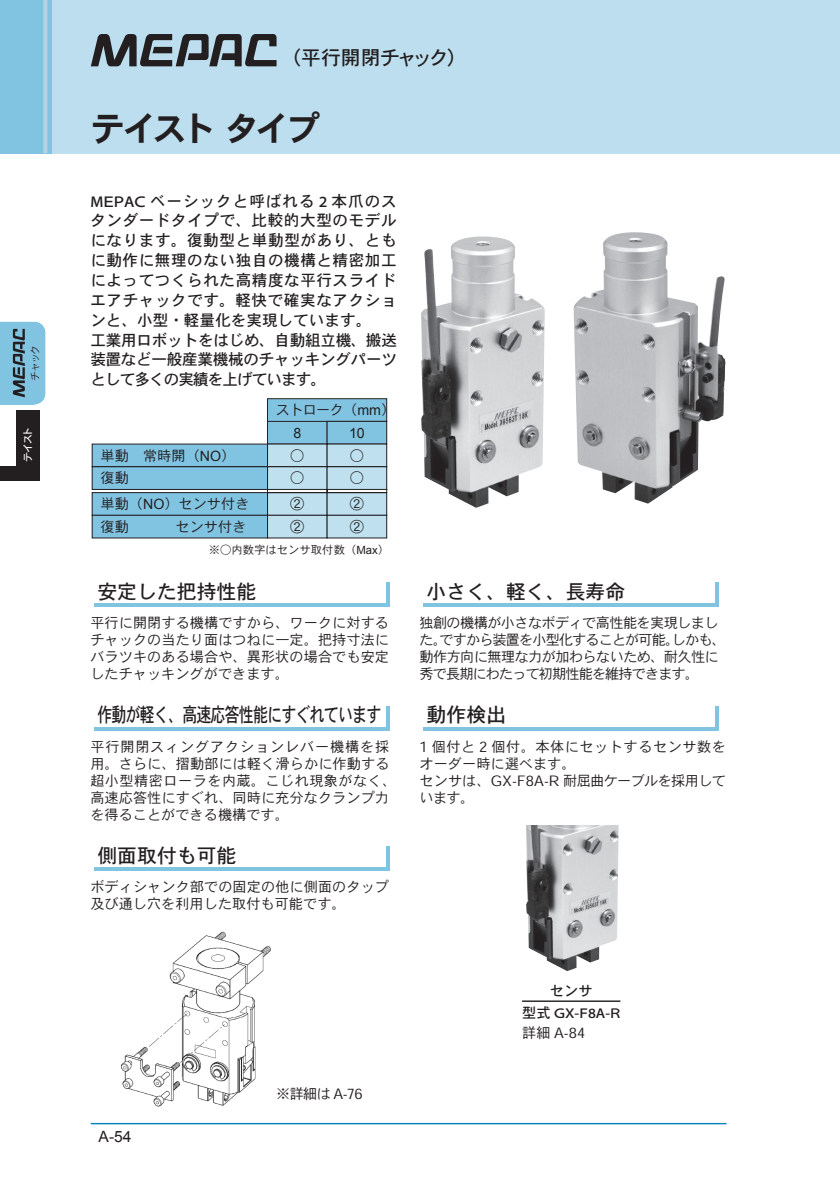
<style>
.page{position:relative;width:840px;height:1191px;background:#fff}
.page>*{position:absolute;margin:0;border:0;box-sizing:border-box;transform-origin:0 0}
.t1{font:34px "Heisei Kaku Go Std W7";letter-spacing:-.11em;color:#231f20}
.t2{font:19.8px "Heisei Kaku Go Std W5";color:#231f20}
.t3{font:19.8px "Heisei Kaku Go Std W5";letter-spacing:-.05em;color:#231f20;scale:.75 1}
.t4{font:19.8px "Heisei Kaku Go Std W5";letter-spacing:-.02em;color:#231f20}
.t5{font:15.6px/19.8px "Heisei Kaku Go Std W5";letter-spacing:.035em;color:#231f20}
.t6{font:15.6px "Arial";color:#231f20}
.t7{font:14.2px/17px "Heisei Kaku Go Std W3";color:#231f20}
.t8{font:14.2px/17px "Heisei Kaku Go Std W3";letter-spacing:-.045em;color:#231f20}
.t9{font:14.2px "Heisei Kaku Go Std W5";color:#231f20}
.t10{font:14.2px "Arial";color:#231f20}
.t11{font:11.4px "Heisei Kaku Go Std W3";color:#231f20}
.t12{font:10px "Hiragino Kaku W6 90 msp RKSJ H";color:#231f20}
.t13{font:10px "Heisei Kaku Go Std W5 90 pv RKSJ H";color:#fff}
.s1{font-family:"Arial"}
</style>
<div class="page">
<img style="left:120px;top:931px;width:151px;height:176px">
<img style="left:526px;top:825px;width:92px;height:146px">
<div style="left:94px;top:582px;width:295px;height:25px;background:#81c4e2"></div>
<div style="left:90px;top:578px;width:295px;height:25px;background:#fff"></div>
<div style="left:94px;top:846px;width:295px;height:25px;background:#81c4e2"></div>
<div style="left:90px;top:842px;width:295px;height:25px;background:#fff"></div>
<svg style="left:94px;top:706px;width:295px;height:24px"></svg>
<div style="left:90px;top:702px;width:295px;height:24px;background:#fff"></div>
<div style="left:423px;top:582px;width:295px;height:25px;background:#81c4e2"></div>
<div style="left:419px;top:578px;width:295px;height:25px;background:#fff"></div>
<svg style="left:423px;top:706px;width:295px;height:24px"></svg>
<div style="left:419px;top:702px;width:295px;height:24px;background:#fff"></div>
<div style="left:267px;top:421px;width:60px;height:23px;background:#81c4e2"></div>
<div style="left:267px;top:444px;width:60px;height:23px;background:#bee0ef"></div>
<div style="left:92px;top:444px;width:175px;height:23px;background:#81c4e2"></div>
<div style="left:267px;top:399px;width:119px;height:22px;background:#81c4e2"></div>
<div style="left:267px;top:398px;width:120px;height:24px;border:1px solid #231f20"></div>
<div style="left:327px;top:421px;width:59px;height:23px;background:#81c4e2"></div>
<div style="left:326px;top:421px;width:61px;height:23px;border:1px solid #231f20"></div>
<div style="left:327px;top:444px;width:59px;height:23px;background:#bee0ef"></div>
<div style="left:92px;top:492px;width:175px;height:23px;background:#81c4e2"></div>
<div style="left:92px;top:492px;width:176px;height:23px;border:1px solid #231f20"></div>
<div style="left:92px;top:515px;width:175px;height:23px;background:#81c4e2"></div>
<div style="left:92px;top:515px;width:176px;height:23px;border:1px solid #231f20"></div>
<svg style="left:267px;top:490px;width:120px;height:48px;background:#b3d0de"></svg>
<div style="left:267px;top:467px;width:60px;height:22px;background:#bee0ef"></div>
<div style="left:267px;top:466px;width:60px;height:24px;border:1px solid #231f20"></div>
<div style="left:92px;top:467px;width:175px;height:22px;background:#81c4e2"></div>
<div style="left:92px;top:466px;width:176px;height:24px;border:1px solid #231f20"></div>
<div style="left:327px;top:467px;width:59px;height:22px;background:#bee0ef"></div>
<div style="left:326px;top:466px;width:61px;height:24px;border:1px solid #231f20"></div>
<hr style="left:522px;top:1000px;width:98px;height:2px;background:#231f20">
<img style="left:573px;top:232px;width:152px;height:271px">
<img style="left:421px;top:236px;width:123px;height:272px">
<div style="left:0;top:0;width:839px;height:153px;background:#bcdeee"></div>
<svg style="left:91px;top:34px;width:185px;height:32px"></svg>
<div style="left:0;top:0;width:51px;height:153px;background:#81c4e2"></div>
<svg style="left:43px;top:0;width:4px;height:153px"></svg>
<svg style="left:0;top:321px;width:46px;height:84px;background:#7ab3cc"></svg>
<hr style="left:91px;top:1123px;width:635px;height:1px;background:#0083b6">
<div style="left:16px;top:409px;width:24px;height:71px;background:#231f20"></div>
<div style="left:0;top:466px;width:40px;height:14px;background:#231f20"></div>
<p class="t12" style="left:30px;top:380px;width:37px;rotate:-90deg">チャック</p>
<p class="t13" style="left:22px;top:462px;width:37px;rotate:-90deg">テイスト</p>
<h2 class="t4" style="left:282px;top:45px;width:186px">（平行開閉チャック）</h2>
<h1 class="t1" style="left:91px;top:107px;width:231px">テイスト タイプ</h1>
<p class="t5" style="left:90px;top:191px;width:308px">MEPAC ベーシックと呼ばれる 2 本爪のスタンダードタイプで、比較的大型のモデルになります。復動型と単動型があり、ともに動作に無理のない独自の機構と精密加工によってつくられた高精度な平行スライドエアチャックです。軽快で確実なアクションと、小型・軽量化を実現しています。<br>工業用ロボットをはじめ、自動組立機、搬送装置など一般産業機械のチャッキングパーツとして多くの実績を上げています。</p>
<p class="t7" style="left:100px;top:447px;width:136px">単動　常時開（<span class="s1">NO</span>）</p>
<p class="t7" style="left:276px;top:401px;width:121px">ストローク（<span class="s1">mm</span>）</p>
<p class="t7" style="left:290px;top:447px;width:16px">○</p>
<p class="t10" style="left:293px;top:423px;width:9px">8</p>
<p class="t10" style="left:349px;top:423px;width:17px">10</p>
<p class="t7" style="left:349px;top:447px;width:16px">○</p>
<p class="t7" style="left:100px;top:469px;width:30px">復動</p>
<p class="t7" style="left:290px;top:469px;width:16px">○</p>
<p class="t7" style="left:349px;top:469px;width:16px">○</p>
<p class="t7" style="left:349px;top:518px;width:16px">②</p>
<p class="t7" style="left:290px;top:495px;width:16px">②</p>
<p class="t7" style="left:349px;top:495px;width:16px">②</p>
<p class="t7" style="left:290px;top:518px;width:16px">②</p>
<p class="t7" style="left:100px;top:492px;width:150px;line-height:22.6px">単動（<span class="s1">NO</span>）センサ付き復動　　　 センサ付き</p>
<p class="t11" style="left:209px;top:542px;width:182px">※○内数字はセンサ取付数（<span class="s1">Max</span>）</p>
<h2 class="t2" style="left:97px;top:579px;width:160px">安定した把持性能</h2>
<p class="t7" style="left:90px;top:614px;width:300px;text-align:justify">平行に開閉する機構ですから、ワークに対するチャックの当たり面はつねに一定。把持寸法にバラツキのある場合や、異形状の場合でも安定したチャッキングができます。</p>
<h2 class="t3" style="left:97px;top:703px;width:379px">作動が軽く、高速応答性能にすぐれています</h2>
<p class="t7" style="left:90px;top:737px;width:307px">平行開閉スィングアクションレバー機構を採用。さらに、摺動部には軽く滑らかに作動する超小型精密ローラを内蔵。こじれ現象がなく、高速応答性にすぐれ、同時に充分なクランプ力を得ることができる機構です。</p>
<h2 class="t2" style="left:97px;top:843px;width:140px">側面取付も可能</h2>
<p class="t7" style="left:90px;top:878px;width:300px">ボディシャンク部での固定の他に側面のタップ及び通し穴を利用した取付も可能です。</p>
<p class="t6" style="left:99px;top:1126px;width:34px">A-54</p>
<p class="t7" style="left:276px;top:1084px;width:88px">※詳細は A-76</p>
<h2 class="t2" style="left:426px;top:579px;width:200px">小さく、軽く、長寿命</h2>
<p class="t8" style="left:419px;top:614px;width:307px">独創の機構が小さなボディで高性能を実現しました。ですから装置を小型化することが可能。しかも、動作方向に無理な力が加わらないため、耐久性に秀で長期にわたって初期性能を維持できます。</p>
<h2 class="t2" style="left:426px;top:703px;width:81px">動作検出</h2>
<p class="t7" style="left:419px;top:737px;width:308px">1 個付と 2 個付。本体にセットするセンサ数をオーダー時に選べます。<br>センサは、GX-F8A-R 耐屈曲ケーブルを採用しています。</p>
<p class="t9" style="left:549px;top:981px;width:44px">センサ</p>
<p class="t9" style="left:522px;top:1003px;width:100px">型式 GX-F8A-R</p>
<p class="t7" style="left:522px;top:1024px;width:65px">詳細 A-84</p>
</div>
